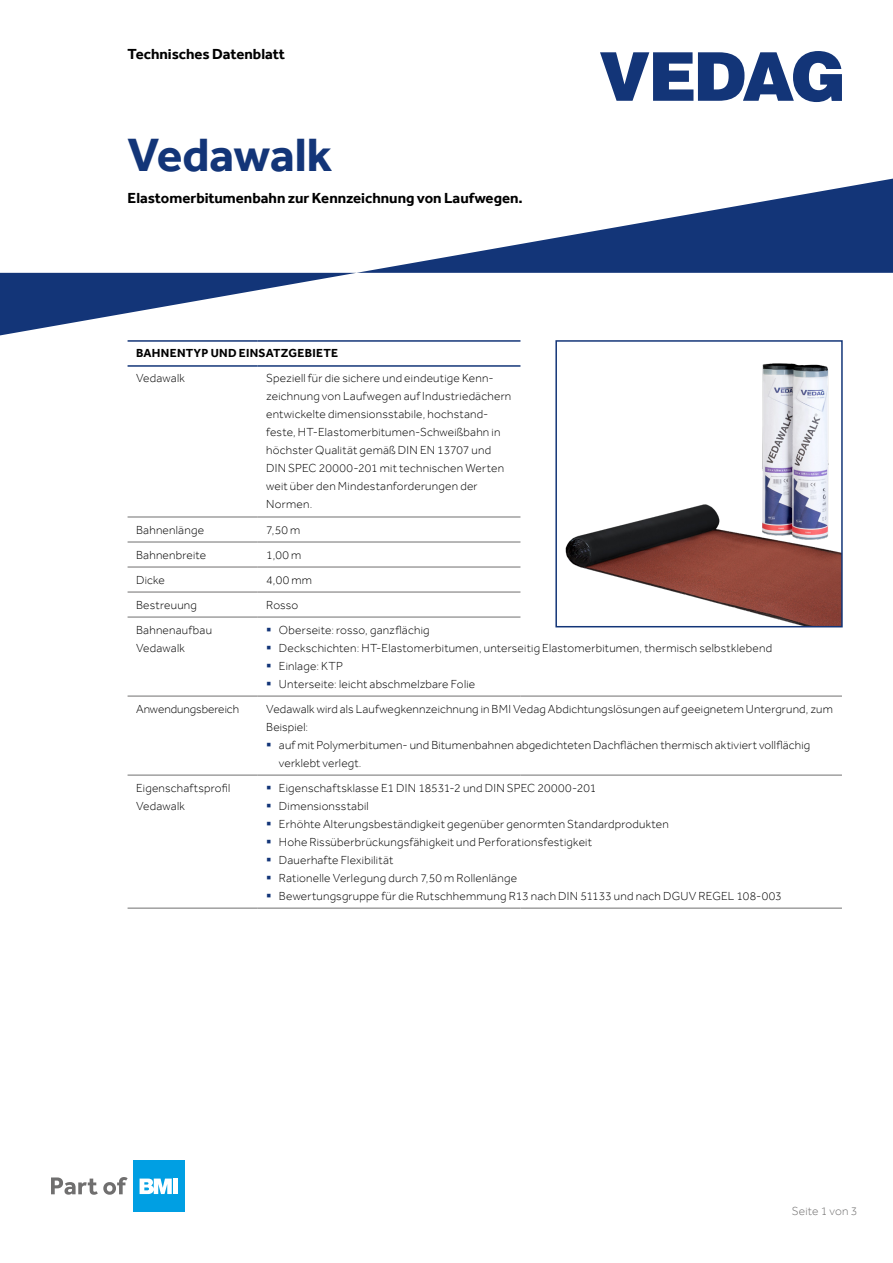
<style>
.page{position:relative;width:893px;height:1263px;background:#fff}
.page>*{position:absolute;margin:0;border:0;box-sizing:border-box;transform-origin:0 0}
.t1{font:700 48px "Effra";color:#133578}
.t2{font:700 15px "Effra";color:#000}
.t3{font:300 12px/18px "Effra";letter-spacing:.015em;color:#000}
.t4{font:700 12px "Effra";letter-spacing:.025em;color:#000}
.t5{font:300 12px "Effra";letter-spacing:-.005em;color:#000}
.t6{font:300 12px "Effra";letter-spacing:.015em;color:#706f6f}
.s1{color:#133578}
</style>
<div class="page">
<svg style="left:600px;top:51px;width:242px;height:51px"></svg>
<div style="left:133px;top:1161px;width:51px;height:51px;background:#009fe3"></div>
<svg style="left:140px;top:1178px;width:32px;height:16px"></svg>
<div style="left:173px;top:1178px;width:5px;height:16px;background:#fff"></div>
<svg style="left:51px;top:1177px;width:77px;height:18px"></svg>
<hr style="left:128px;top:517px;width:130px;height:1px;background:#706f6f">
<hr style="left:258px;top:517px;width:262px;height:1px;background:#706f6f">
<hr style="left:128px;top:542px;width:130px;height:1px;background:#706f6f">
<hr style="left:258px;top:542px;width:262px;height:1px;background:#706f6f">
<hr style="left:128px;top:567px;width:130px;height:1px;background:#706f6f">
<hr style="left:258px;top:567px;width:262px;height:1px;background:#706f6f">
<hr style="left:128px;top:592px;width:130px;height:1px;background:#706f6f">
<hr style="left:258px;top:592px;width:262px;height:1px;background:#706f6f">
<hr style="left:128px;top:617px;width:130px;height:1px;background:#706f6f">
<hr style="left:128px;top:340px;width:130px;height:2px;background:#133578">
<hr style="left:258px;top:340px;width:262px;height:2px;background:#133578">
<hr style="left:128px;top:365px;width:130px;height:2px;background:#133578">
<hr style="left:258px;top:365px;width:262px;height:2px;background:#133578">
<hr style="left:258px;top:775px;width:262px;height:1px;background:#706f6f">
<hr style="left:520px;top:775px;width:322px;height:1px;background:#706f6f">
<hr style="left:258px;top:908px;width:262px;height:1px;background:#706f6f">
<hr style="left:520px;top:908px;width:322px;height:1px;background:#706f6f">
<hr style="left:128px;top:696px;width:130px;height:1px;background:#706f6f">
<hr style="left:128px;top:775px;width:130px;height:1px;background:#706f6f">
<hr style="left:128px;top:908px;width:130px;height:1px;background:#706f6f">
<hr style="left:258px;top:617px;width:262px;height:1px;background:#706f6f">
<hr style="left:258px;top:696px;width:262px;height:1px;background:#706f6f">
<hr style="left:520px;top:696px;width:322px;height:1px;background:#706f6f">
<img style="left:565px;top:363px;width:275px;height:261px">
<div style="left:555px;top:340px;width:288px;height:287px;border:2px solid #133578"></div>
<svg style="left:0;top:179px;width:893px;height:156px"></svg>
<p class="t2" style="left:128px;top:45px;width:159px">Technisches Datenblatt</p>
<h1 class="t1" style="left:128px;top:127px;width:206px">Vedawalk</h1>
<p class="t2" style="left:128px;top:189px;width:397px">Elastomerbitumenbahn zur Kennzeichnung von Laufwegen.</p>
<p class="t4" style="left:136px;top:346px;width:203px">BAHNENTYP UND EINSATZGEBIETE</p>
<p class="t3" style="left:136px;top:369px;width:50px">Vedawalk</p>
<p class="t3" style="left:266px;top:369px;width:247px">Speziell für die sichere und eindeutige Kenn&shy;zeichnung von Laufwegen auf Industriedächern entwickelte dimensionsstabile, hochstand&shy;feste, HT- Elastomerbitumen-Schweißbahn in höchster Qualität gemäß DIN EN 13707 und DIN SPEC 20000-201 mit technischen Werten weit über den Mindestanforderungen der Normen.</p>
<p class="t3" style="left:136px;top:520px;width:70px">Bahnenlänge</p>
<p class="t3" style="left:266px;top:520px;width:36px">7,50 m</p>
<p class="t3" style="left:136px;top:545px;width:72px">Bahnenbreite</p>
<p class="t3" style="left:266px;top:545px;width:37px">1,00 m</p>
<p class="t3" style="left:136px;top:570px;width:30px">Dicke</p>
<p class="t3" style="left:266px;top:570px;width:47px">4,00 mm</p>
<p class="t3" style="left:136px;top:595px;width:62px">Bestreuung</p>
<p class="t3" style="left:266px;top:595px;width:34px">Rosso</p>
<p class="t3" style="left:136px;top:620px;width:77px">Bahnenaufbau<br>Vedawalk</p>
<p class="t3" style="left:266px;top:620px;width:165px"><span class="s1">▪</span> Oberseite: rosso, ganzflächig</p>
<p class="t3" style="left:266px;top:638px;width:508px"><span class="s1">▪</span> Deckschichten: HT-Elastomerbitumen, unterseitig Elastomerbitumen, thermisch selbstklebend</p>
<p class="t3" style="left:266px;top:656px;width:78px"><span class="s1">▪</span> Einlage: KTP</p>
<p class="t3" style="left:266px;top:674px;width:211px"><span class="s1">▪</span> Unterseite: leicht abschmelzbare Folie</p>
<p class="t5" style="left:136px;top:701px;width:105px">Anwendungsbereich</p>
<p class="t3" style="left:266px;top:699px;width:568px">Vedawalk wird als Laufwegkennzeichnung in BMI Vedag Abdichtungslösungen auf geeignetem Untergrund, zum<br>Beispiel:</p>
<p class="t3" style="left:279px;top:735px;width:533px;text-indent:-13px"><span class="s1">▪</span> auf mit Polymerbitumen- und Bitumenbahnen abgedichteten Dachflächen thermisch aktiviert vollflächig verklebt verlegt.</p>
<p class="t3" style="left:136px;top:778px;width:96px">Eigenschaftsprofil<br>Vedawalk</p>
<p class="t3" style="left:266px;top:778px;width:332px"><span class="s1">▪</span> Eigenschaftsklasse E1 DIN 18531-2 und DIN SPEC 20000-201</p>
<p class="t3" style="left:266px;top:796px;width:104px"><span class="s1">▪</span> Dimensionsstabil</p>
<p class="t3" style="left:266px;top:814px;width:404px"><span class="s1">▪</span> Erhöhte Alterungsbeständigkeit gegenüber genormten Standardprodukten</p>
<p class="t3" style="left:266px;top:832px;width:327px"><span class="s1">▪</span> Hohe Rissüberbrückungsfähigkeit und Perforationsfestigkeit</p>
<p class="t3" style="left:266px;top:850px;width:129px"><span class="s1">▪</span> Dauerhafte Flexibilität</p>
<p class="t3" style="left:266px;top:868px;width:252px"><span class="s1">▪</span> Rationelle Verlegung durch 7,50 m Rollenlänge</p>
<p class="t3" style="left:266px;top:886px;width:517px"><span class="s1">▪</span> Bewertungsgruppe für die Rutschhemmung R13 nach DIN 51133 und nach DGUV REGEL 108-003</p>
<p class="t6" style="left:792px;top:1203px;width:67px">Seite 1 von 3</p>
</div>
